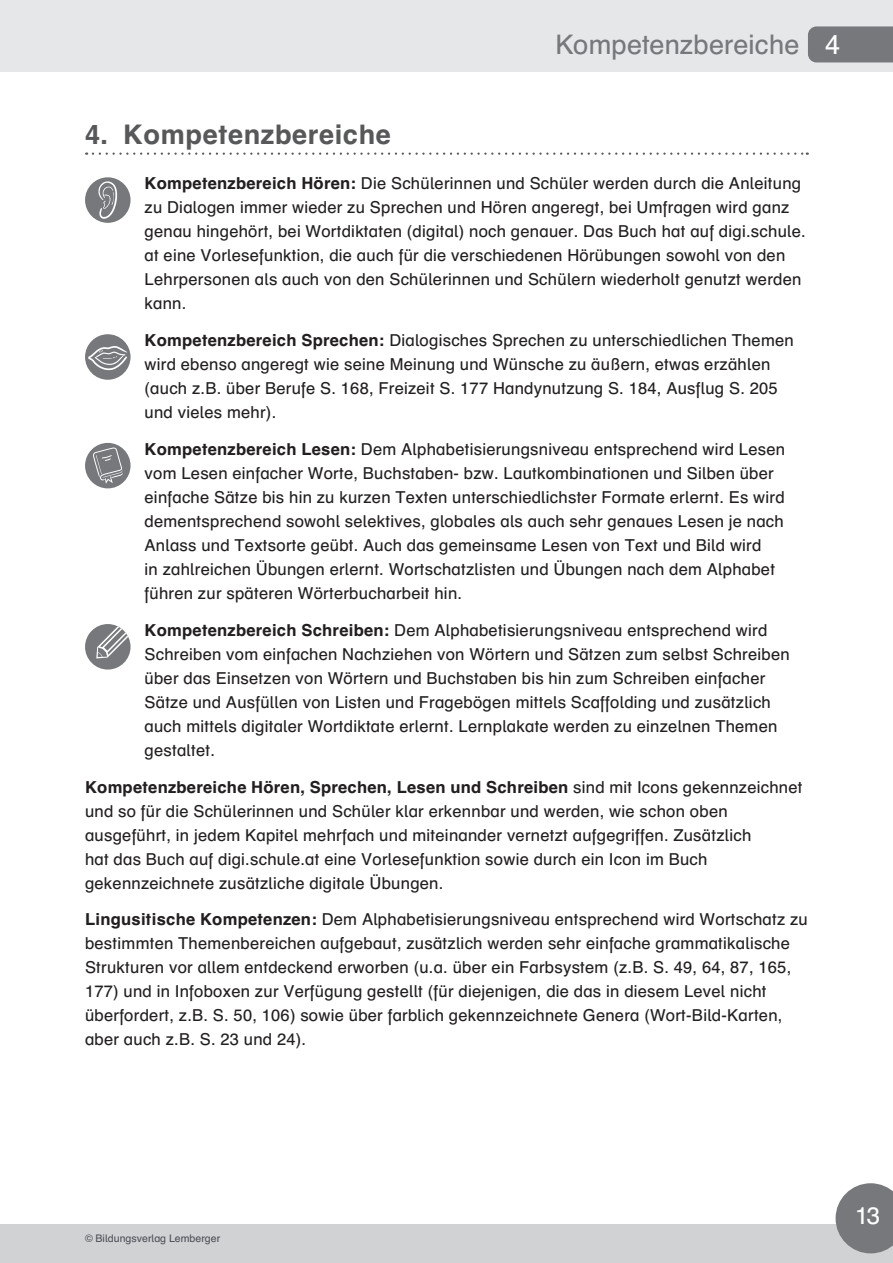
<style>
.page{position:relative;width:893px;height:1263px;background:#fff}
.page>*{position:absolute;margin:0;border:0;box-sizing:border-box;transform-origin:0 0}
.t1{font:700 27px "Schulbuch Nord";letter-spacing:.02em;color:#57585a}
.t2{font:27px "Schulbuch Nord";letter-spacing:.005em;color:#76787b}
.t3{font:24px "Schulbuch Nord";color:#fff}
.t4{font:16.5px/24px "Schulbuch Nord";letter-spacing:.015em;color:#231f20}
.t5{font:10.5px "Schulbuch Nord";color:#4d5057}
.s1{color:#fff}
.s2{font-weight:700}
</style>
<div class="page">
<div style="left:0;top:0;width:893px;height:72px;background:#e6e7e9"></div>
<div style="left:808px;top:26px;width:85px;height:36px;background:#76787b"></div>
<div style="left:0;top:1224px;width:893px;height:39px;background:#d1d2d4"></div>
<svg style="left:836px;top:1183px;width:57px;height:70px;background:#87898c"></svg>
<svg style="left:93px;top:153px;width:715px;height:2px"></svg>
<div style="left:85px;top:334px;width:46px;height:46px;background:#76787b;border-radius:50%"></div>
<svg style="left:88px;top:346px;width:39px;height:24px"></svg>
<div style="left:85px;top:443px;width:46px;height:45px;background:#76787b;border-radius:50%"></div>
<svg style="left:93px;top:447px;width:30px;height:37px"></svg>
<div style="left:85px;top:177px;width:46px;height:46px;background:#76787b;border-radius:50%"></div>
<svg style="left:98px;top:181px;width:19px;height:38px"></svg>
<div style="left:85px;top:624px;width:46px;height:45px;background:#76787b;border-radius:50%"></div>
<svg style="left:96px;top:624px;width:35px;height:34px"></svg>
<h1 class="t2" style="left:555px;top:28px;width:286px">Kompetenzbereiche <span class="s1">4</span></h1>
<h1 class="t1" style="left:85px;top:117px;width:307px">4. Kompetenzbereiche</h1>
<p class="t4" style="left:145px;top:171px;width:663px"><span class="s2">Kompetenzbereich Hören:</span> Die Schülerinnen und Schüler werden durch die Anleitung zu Dialogen immer wieder zu Sprechen und Hören angeregt, bei Umfragen wird ganz genau hingehört, bei Wortdiktaten (digital) noch genauer. Das Buch hat auf digi.schule. at eine Vorlesefunktion, die auch für die verschiedenen Hörübungen sowohl von den Lehrpersonen als auch von den Schülerinnen und Schülern wiederholt genutzt werden kann.</p>
<p class="t4" style="left:145px;top:328px;width:651px"><span class="s2">Kompetenzbereich Sprechen:</span> Dialogisches Sprechen zu unterschiedlichen Themen wird ebenso angeregt wie seine Meinung und Wünsche zu äußern, etwas erzählen (auch z.B. über Berufe S. 168, Freizeit S. 177 Handynutzung S. 184, Ausflug S. 205 und vieles mehr).</p>
<p class="t4" style="left:145px;top:437px;width:642px"><span class="s2">Kompetenzbereich Lesen:</span> Dem Alphabetisierungsniveau entsprechend wird Lesen vom Lesen einfacher Worte, Buchstaben- bzw. Lautkombinationen und Silben über einfache Sätze bis hin zu kurzen Texten unterschiedlichster Formate erlernt. Es wird dementsprechend sowohl selektives, globales als auch sehr genaues Lesen je nach Anlass und Textsorte geübt. Auch das gemeinsame Lesen von Text und Bild wird<br>in zahlreichen Übungen erlernt. Wortschatzlisten und Übungen nach dem Alphabet führen zur späteren Wörterbucharbeit hin.</p>
<p class="t4" style="left:145px;top:618px;width:647px"><span class="s2">Kompetenzbereich Schreiben:</span> Dem Alphabetisierungsniveau entsprechend wird Schreiben vom einfachen Nachziehen von Wörtern und Sätzen zum selbst Schreiben über das Einsetzen von Wörtern und Buchstaben bis hin zum Schreiben einfacher Sätze und Ausfüllen von Listen und Fragebögen mittels Scaffolding und zusätzlich auch mittels digitaler Wortdiktate erlernt. Lernplakate werden zu einzelnen Themen gestaltet.</p>
<p class="t4" style="left:85px;top:774px;width:719px"><span class="s2">Kompetenzbereiche Hören, Sprechen, Lesen und Schreiben</span> sind mit Icons gekennzeichnet und so für die Schülerinnen und Schüler klar erkennbar und werden, wie schon oben ausgeführt, in jedem Kapitel mehrfach und miteinander vernetzt aufgegriffen. Zusätzlich<br>hat das Buch auf digi.schule.at eine Vorlesefunktion sowie durch ein Icon im Buch gekennzeichnete zusätzliche digitale Übungen.</p>
<p class="t4" style="left:85px;top:907px;width:724px"><span class="s2">Lingusitische Kompetenzen:</span> Dem Alphabetisierungsniveau entsprechend wird Wortschatz zu bestimmten Themenbereichen aufgebaut, zusätzlich werden sehr einfache grammatikalische Strukturen vor allem entdeckend erworben (u.a. über ein Farbsystem (z.B. S. 49, 64, 87, 165, 177) und in Infoboxen zur Verfügung gestellt (für diejenigen, die das in diesem Level nicht überfordert, z.B. S. 50, 106) sowie über farblich gekennzeichnete Genera (Wort-Bild-Karten, aber auch z.B. S. 23 und 24).</p>
<p class="t5" style="left:85px;top:1232px;width:137px">© Bildungsverlag Lemberger</p>
<h2 class="t3" style="left:855px;top:1201px;width:27px">13</h2>
</div>
